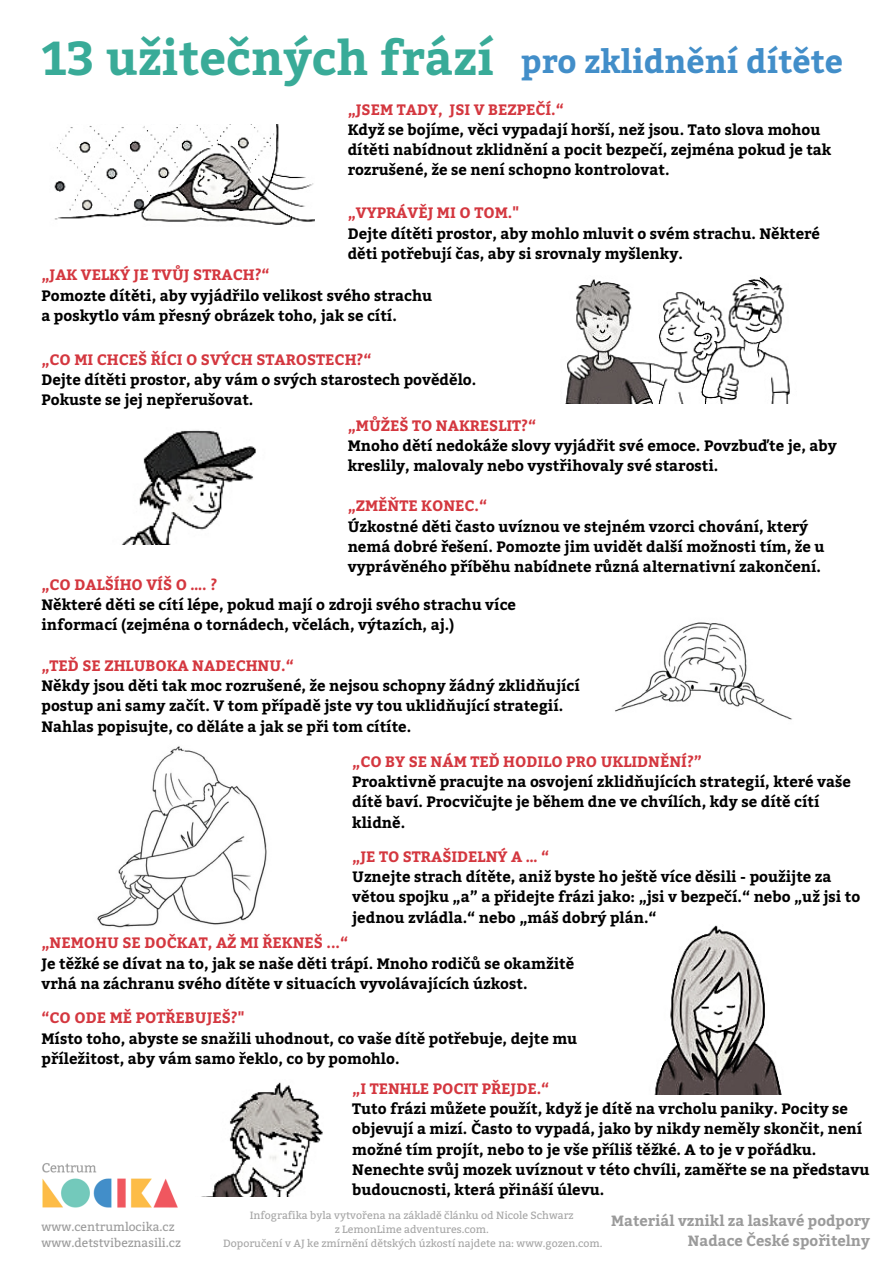
<style>
.page{position:relative;width:894px;height:1264px;background:#fff}
.page>*{position:absolute;margin:0;border:0;box-sizing:border-box;transform-origin:0 0}
.t1{font:700 47.25px "Bitter";color:#39ab98}
.t2{font:700 32.25px "Bitter";color:#428ec9}
.t3{font:700 15px/20.2px "Bitter";color:#000}
.t4{font:700 15px "Bitter";color:#d4373f}
.t5{font:700 14.85px/20.1px "Bitter";color:#9b9b9b;text-align:right}
.t6{font:12px "Bitter";color:#9b9b9b}
.t7{font:10.5px "Bitter";color:#a6a6a6}
</style>
<div class="page">
<img style="left:42px;top:1163px;width:136px;height:45px">
<img style="left:54px;top:124px;width:260px;height:101px">
<img style="left:654px;top:925px;width:128px;height:169px">
<img style="left:565px;top:277px;width:225px;height:127px">
<img style="left:121px;top:430px;width:135px;height:115px">
<img style="left:615px;top:622px;width:177px;height:98px">
<img style="left:97px;top:746px;width:170px;height:182px">
<img style="left:212px;top:1082px;width:111px;height:114px">
<p class="t1" style="left:41px;top:29px;width:454px">13 užitečných frází</p>
<p class="t2" style="left:521px;top:41px;width:323px">pro zklidnění dítěte</p>
<p class="t4" style="left:347px;top:100px;width:217px">„JSEM TADY, JSI V BEZPEČÍ.“</p>
<p class="t3" style="left:347px;top:119px;width:485px">Když se bojíme, věci vypadají horší, než jsou. Tato slova mohou dítěti nabídnout zklidnění a pocit bezpečí, zejména pokud je tak rozrušené, že se není schopno kontrolovat.</p>
<p class="t4" style="left:347px;top:204px;width:173px">„VYPRÁVĚJ MI O TOM."</p>
<p class="t3" style="left:347px;top:223px;width:474px">Dejte dítěti prostor, aby mohlo mluvit o svém strachu. Některé děti potřebují čas, aby si srovnaly myšlenky.</p>
<p class="t4" style="left:41px;top:266px;width:230px">„JAK VELKÝ JE TVŮJ STRACH?“</p>
<p class="t3" style="left:41px;top:285px;width:392px">Pomozte dítěti, aby vyjádřilo velikost svého strachu a poskytlo vám přesný obrázek toho, jak se cítí.</p>
<p class="t4" style="left:41px;top:350px;width:331px">„CO MI CHCEŠ ŘÍCI O SVÝCH STAROSTECH?“</p>
<p class="t3" style="left:41px;top:369px;width:436px">Dejte dítěti prostor, aby vám o svých starostech povědělo.<br>Pokuste se jej nepřerušovat.</p>
<p class="t4" style="left:347px;top:416px;width:190px">„MŮŽEŠ TO NAKRESLIT?“</p>
<p class="t3" style="left:347px;top:435px;width:490px">Mnoho dětí nedokáže slovy vyjádřit své emoce. Povzbuďte je, aby kreslily, malovaly nebo vystřihovaly své starosti.</p>
<p class="t4" style="left:347px;top:497px;width:141px">„ZMĚŇTE KONEC.“</p>
<p class="t3" style="left:347px;top:516px;width:478px">Úzkostné děti často uvíznou ve stejném vzorci chování, který nemá dobré řešení. Pomozte jim uvidět další možnosti tím, že u vyprávěného příběhu nabídnete různá alternativní zakončení.</p>
<p class="t4" style="left:41px;top:575px;width:177px">„CO DALŠÍHO VÍŠ O …. ?</p>
<p class="t3" style="left:41px;top:594px;width:476px">Některé děti se cítí lépe, pokud mají o zdroji svého strachu více informací (zejména o tornádech, včelách, výtazích, aj.)</p>
<p class="t4" style="left:41px;top:656px;width:254px">„TEĎ SE ZHLUBOKA NADECHNU.“</p>
<p class="t3" style="left:41px;top:675px;width:539px">Někdy jsou děti tak moc rozrušené, že nejsou schopny žádný zklidňující postup ani samy začít. V tom případě jste vy tou uklidňující strategií.<br>Nahlas popisujte, co děláte a jak se při tom cítíte.</p>
<p class="t4" style="left:352px;top:752px;width:351px">„CO BY SE NÁM TEĎ HODILO PRO UKLIDNĚNÍ?”</p>
<p class="t3" style="left:352px;top:771px;width:500px">Proaktivně pracujte na osvojení zklidňujících strategií, které vaše dítě baví. Procvičujte je během dne ve chvílích, kdy se dítě cítí klidně.</p>
<p class="t4" style="left:352px;top:847px;width:198px">„JE TO STRAŠIDELNÝ A … “</p>
<p class="t3" style="left:352px;top:866px;width:509px">Uznejte strach dítěte, aniž byste ho ještě více děsili - použijte za větou spojku „a” a přidejte frázi jako: „jsi v bezpečí.“ nebo „už jsi to jednou zvládla.“ nebo „máš dobrý plán.“</p>
<p class="t4" style="left:41px;top:933px;width:308px">„NEMOHU SE DOČKAT, AŽ MI ŘEKNEŠ ...“</p>
<p class="t3" style="left:41px;top:953px;width:534px">Je těžké se dívat na to, jak se naše děti trápí. Mnoho rodičů se okamžitě vrhá na záchranu svého dítěte v situacích vyvolávajících úzkost.</p>
<p class="t4" style="left:41px;top:1008px;width:204px">“CO ODE MĚ POTŘEBUJEŠ?"</p>
<p class="t3" style="left:41px;top:1027px;width:537px">Místo toho, abyste se snažili uhodnout, co vaše dítě potřebuje, dejte mu příležitost, aby vám samo řeklo, co by pomohlo.</p>
<p class="t4" style="left:352px;top:1079px;width:199px">„I TENHLE POCIT PŘEJDE.“</p>
<p class="t3" style="left:352px;top:1098px;width:519px">Tuto frázi můžete použít, když je dítě na vrcholu paniky. Pocity se objevují a mizí. Často to vypadá, jako by nikdy neměly skončit, není možné tím projít, nebo to je vše příliš těžké. A to je v pořádku.<br>Nenechte svůj mozek uvíznout v této chvíli, zaměřte se na představu budoucnosti, která přináší úlevu.</p>
<p class="t6" style="left:41px;top:1219px;width:135px">www.centrumlocika.cz</p>
<p class="t6" style="left:41px;top:1235px;width:141px">www.detstvibeznasili.cz</p>
<p class="t7" style="left:250px;top:1208px;width:325px">Infografika byla vytvořena na základě článku od Nicole Schwarz</p>
<p class="t7" style="left:334px;top:1222px;width:156px">z LemonLime adventures.com.</p>
<p class="t7" style="left:223px;top:1236px;width:381px">Doporučení v AJ ke zmírnění dětských úzkostí najdete na: www.gozen.com.</p>
<p class="t5" style="left:611px;top:1210px;width:260px">Materiál vznikl za laskavé podpory<br>Nadace České spořitelny</p>
</div>
